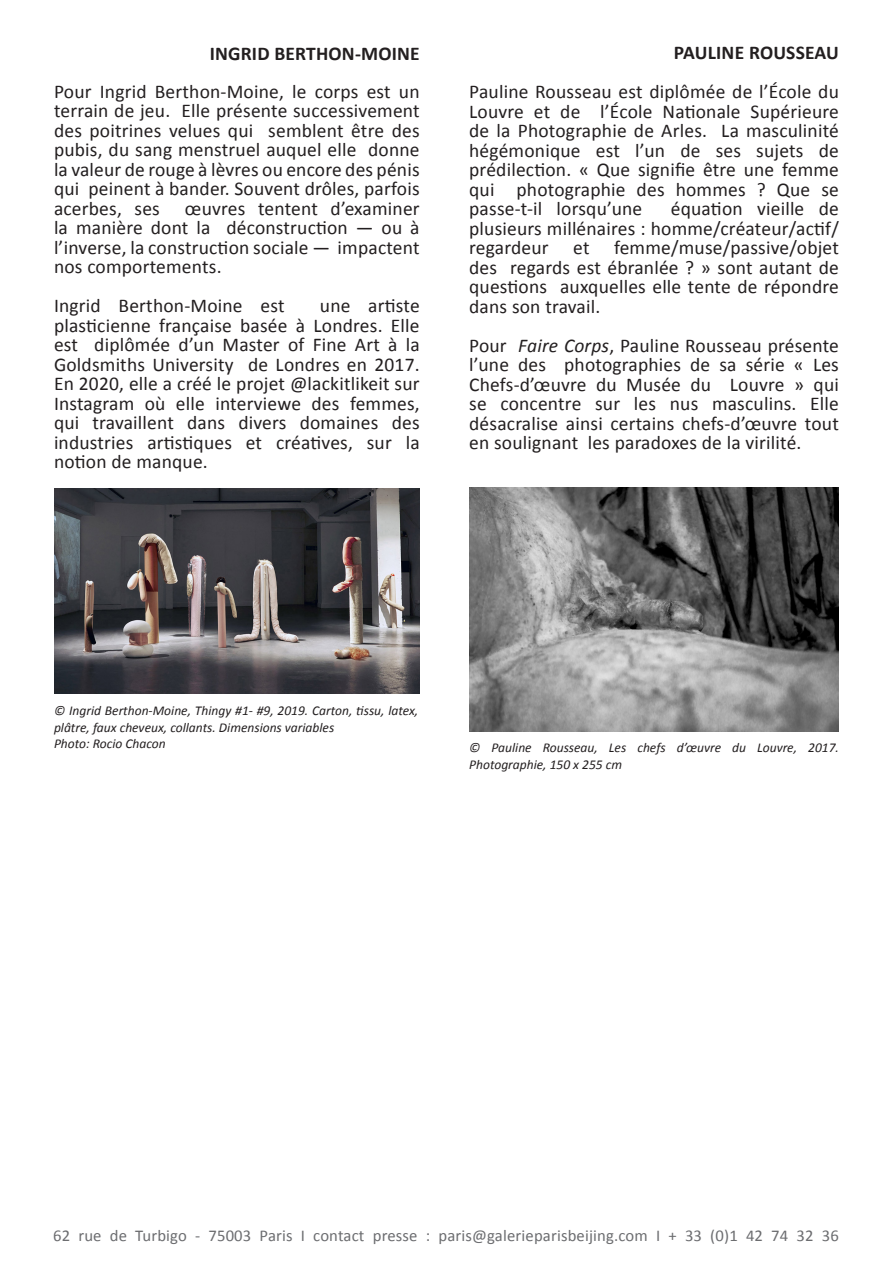
<style>
.page{position:relative;width:893px;height:1263px;background:#fff}
.page>*{position:absolute;margin:0;border:0;box-sizing:border-box;transform-origin:0 0}
.t1{font:19.5px/19.5px "Calibri";letter-spacing:.01em;color:#231f20;text-align:justify}
.t2{font:700 19.5px "Calibri";letter-spacing:.01em;color:#231f20}
.t3{font:16.5px "Calibri";letter-spacing:.01em;color:#6c6d70}
.t4{font:italic 13.5px/16.2px "Calibri";color:#231f20}
.s1{font-style:italic}
</style>
<div class="page">
<img style="left:469px;top:487px;width:370px;height:244px">
<img style="left:54px;top:489px;width:366px;height:204px">
<p class="t2" style="left:210px;top:41px;width:212px">INGRID BERTHON-MOINE</p>
<p class="t1" style="left:54px;top:81px;width:367px">Pour Ingrid Berthon-Moine, le corps est un terrain de jeu. Elle présente successivement des poitrines velues qui semblent être des pubis, du sang menstruel auquel elle donne la valeur de rouge à lèvres ou encore des pénis qui peinent à bander. Souvent drôles, parfois acerbes, ses</p>
<p class="t1" style="left:54px;top:198px;width:367px;text-indent:131px">œuvres tentent d’examiner la manière dont la déconstruction — ou à l’inverse, la construction sociale — impactent nos comportements.</p>
<p class="t1" style="left:54px;top:296px;width:232px">Ingrid Berthon-Moine est</p>
<p class="t1" style="left:54px;top:296px;width:367px;text-indent:266px">une artiste plasticienne française basée à Londres. Elle est diplômée d’un Master of Fine Art à la Goldsmiths University de Londres en 2017.<br>En 2020, elle a créé le projet @lackitlikeit sur Instagram où elle interviewe des femmes, qui travaillent dans divers domaines des industries artistiques et créatives, sur la notion de manque.</p>
<p class="t2" style="left:674px;top:40px;width:167px">PAULINE ROUSSEAU</p>
<p class="t1" style="left:469px;top:82px;width:371px">Pauline Rousseau est diplômée de l’École du Louvre et de l’École Nationale Supérieure de la Photographie de Arles. La masculinité hégémonique est l’un de ses sujets de prédilection. « Que signifie être une femme qui photographie des hommes ? Que se passe-t-il lorsqu’une</p>
<p class="t1" style="left:469px;top:199px;width:371px;text-indent:202px">équation vieille de plusieurs millénaires : homme/créateur/actif/ regardeur</p>
<p class="t1" style="left:469px;top:238px;width:371px;text-indent:145px">femme/muse/passive/objet des regards est ébranlée ? » sont autant de questions auxquelles elle tente de répondre dans son travail.</p>
<p class="t1" style="left:469px;top:336px;width:371px">Pour <span class="s1">Faire Corps</span>, Pauline Rousseau présente l’une des photographies de sa série « Les Chefs-d’œuvre du Musée du Louvre » qui se concentre sur les nus masculins. Elle désacralise ainsi certains chefs-d’œuvre tout en soulignant les paradoxes de la virilité.</p>
<p class="t1" style="left:573px;top:238px;width:18px">et</p>
<p class="t4" style="left:54px;top:702px;width:366px">© Ingrid Berthon-Moine, Thingy #1- #9, 2019. Carton, tissu, latex, plâtre, faux cheveux, collants. Dimensions variables</p>
<p class="t4" style="left:54px;top:735px;width:113px">Photo: Rocio Chacon</p>
<p class="t4" style="left:469px;top:739px;width:371px">© Pauline Rousseau, Les chefs d’œuvre du Louvre, 2017.<br>Photographie, 150 x 255 cm</p>
<p class="t3" style="left:53px;top:1225px;width:787px">62 rue de Turbigo - 75003 Paris I contact presse : paris@galerieparisbeijing.com I + 33 (0)1 42 74 32 36</p>
</div>
